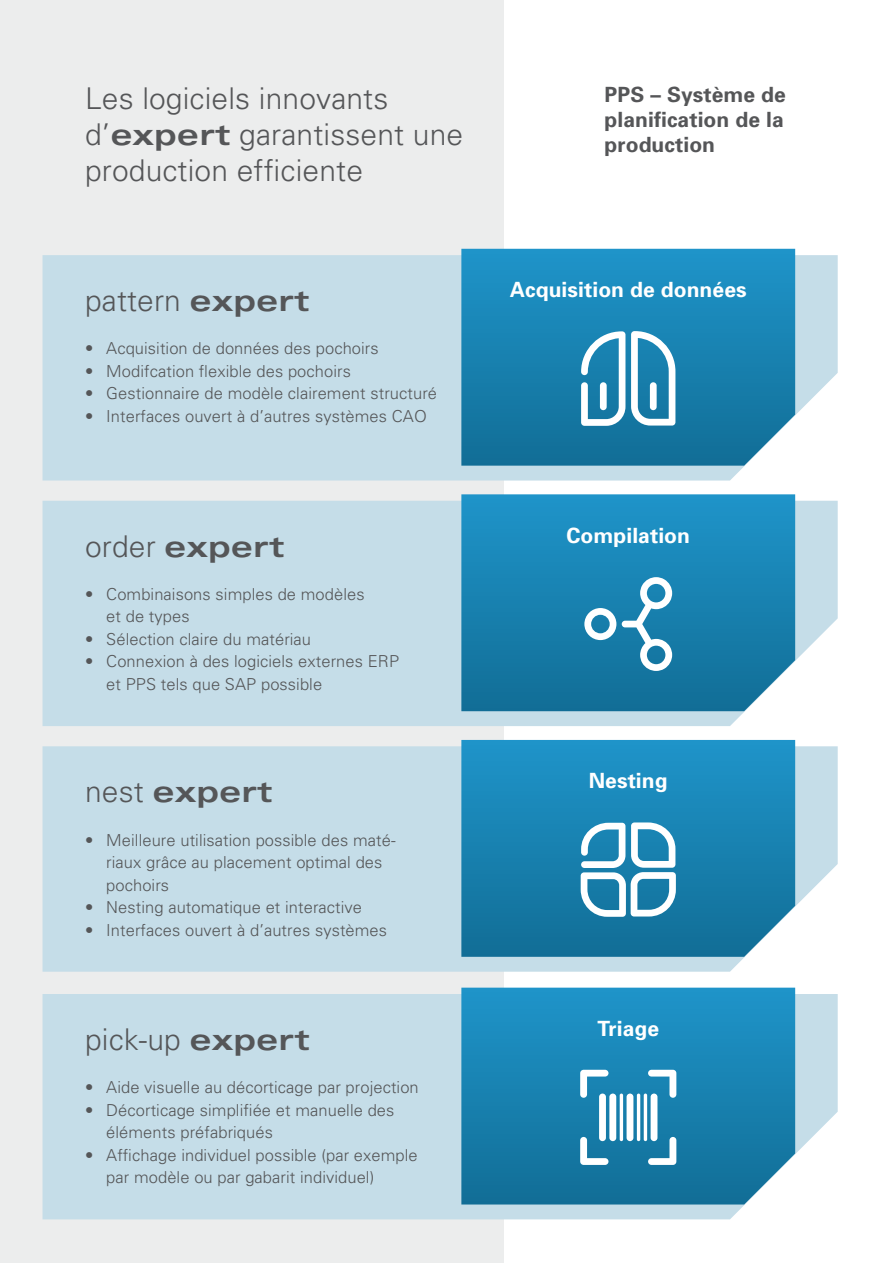
<style>
.page{position:relative;width:893px;height:1263px;background:#fff}
.page>*{position:absolute;margin:0;border:0;box-sizing:border-box;transform-origin:0 0}
.t1{font:300 30px/36px "Univers";letter-spacing:.005em;color:#555658}
.t2{font:700 expanded 30px "Univers";letter-spacing:.005em;color:#555658}
.t3{font:700 21px "Univers";letter-spacing:.005em;color:#fff}
.t4{font:700 21px/25.2px "Univers";letter-spacing:.005em;color:#555658;text-align:justify}
.t5{font:300 16.5px/22.5px "Univers";letter-spacing:.005em;color:#555658}
.s1{font-weight:700;font-stretch:expanded}
.s2{font-weight:300;font-stretch:normal}
</style>
<div class="page">
<div style="left:0;top:0;width:504px;height:1263px;background:#eceded"></div>
<div style="left:43px;top:255px;width:795px;height:225px;background:#c5dde8"></div>
<svg style="left:461px;top:249px;width:334px;height:217px;background:#1e84b2"></svg>
<div style="left:43px;top:501px;width:795px;height:225px;background:#c5dde8"></div>
<svg style="left:461px;top:494px;width:334px;height:217px;background:#1d84b2"></svg>
<svg style="left:584px;top:577px;width:88px;height:94px"></svg>
<svg style="left:581px;top:331px;width:44px;height:95px"></svg>
<svg style="left:631px;top:331px;width:44px;height:95px"></svg>
<div style="left:650px;top:382px;width:7px;height:28px;background:#fff;border-radius:3px"></div>
<div style="left:600px;top:382px;width:7px;height:28px;background:#fff;border-radius:3px"></div>
<div style="left:43px;top:746px;width:795px;height:226px;background:#c5dde8"></div>
<svg style="left:461px;top:740px;width:334px;height:217px;background:#1d84b2"></svg>
<svg style="left:581px;top:822px;width:95px;height:95px"></svg>
<div style="left:43px;top:994px;width:795px;height:225px;background:#c5dde8"></div>
<svg style="left:461px;top:988px;width:334px;height:216px;background:#1d84b2"></svg>
<svg style="left:580px;top:1070px;width:96px;height:95px"></svg>
<h1 class="t1" style="left:85px;top:80px;width:380px">Les logiciels innovants d’<span class="s1">expert</span> garantissent une production efficiente</h1>
<h1 class="t1" style="left:85px;top:282px;width:226px">pattern <span class="s1">expert</span></h1>
<p class="t5" style="left:85px;top:337px;width:295px">• Acquisition de données des pochoirs</p>
<p class="t5" style="left:85px;top:360px;width:267px">• Modifcation flexible des pochoirs</p>
<p class="t5" style="left:85px;top:382px;width:354px">• Gestionnaire de modèle clairement structuré</p>
<p class="t5" style="left:85px;top:405px;width:343px">• Interfaces ouvert à d’autres systèmes CAO</p>
<p class="t4" style="left:604px;top:82px;width:183px">PPS – Système de planification de la production</p>
<p class="t3" style="left:510px;top:277px;width:238px">Acquisition de données</p>
<h1 class="t2" style="left:85px;top:529px;width:201px"><span class="s2">order</span> expert</h1>
<p class="t3" style="left:566px;top:523px;width:125px">Compilation</p>
<p class="t5" style="left:106px;top:583px;width:260px;text-indent:-21px">• Combinaisons simples de modèles et de types</p>
<p class="t5" style="left:85px;top:628px;width:228px">• Sélection claire du matériau</p>
<p class="t5" style="left:106px;top:650px;width:294px;text-indent:-21px">• Connexion à des logiciels externes ERP et PPS tels que SAP possible</p>
<h1 class="t2" style="left:85px;top:774px;width:189px"><span class="s2">nest</span> expert</h1>
<p class="t3" style="left:589px;top:768px;width:80px">Nesting</p>
<p class="t5" style="left:106px;top:828px;width:291px;text-indent:-21px">• Meilleure utilisation possible des maté&shy;riaux grâce au placement optimal des pochoirs</p>
<p class="t5" style="left:85px;top:896px;width:279px">• Nesting automatique et interactive</p>
<p class="t5" style="left:85px;top:918px;width:304px">• Interfaces ouvert à d’autres systèmes</p>
<h1 class="t1" style="left:85px;top:1021px;width:226px">pick-up <span class="s1">expert</span></h1>
<p class="t3" style="left:597px;top:1016px;width:63px">Triage</p>
<p class="t5" style="left:85px;top:1076px;width:335px">• Aide visuelle au décorticage par projection</p>
<p class="t5" style="left:106px;top:1099px;width:290px;text-indent:-21px">• Décorticage simplifiée et manuelle des éléments préfabriqués</p>
<p class="t5" style="left:106px;top:1144px;width:313px;text-indent:-21px">• Affichage individuel possible (par exemple par modèle ou par gabarit individuel)</p>
</div>
